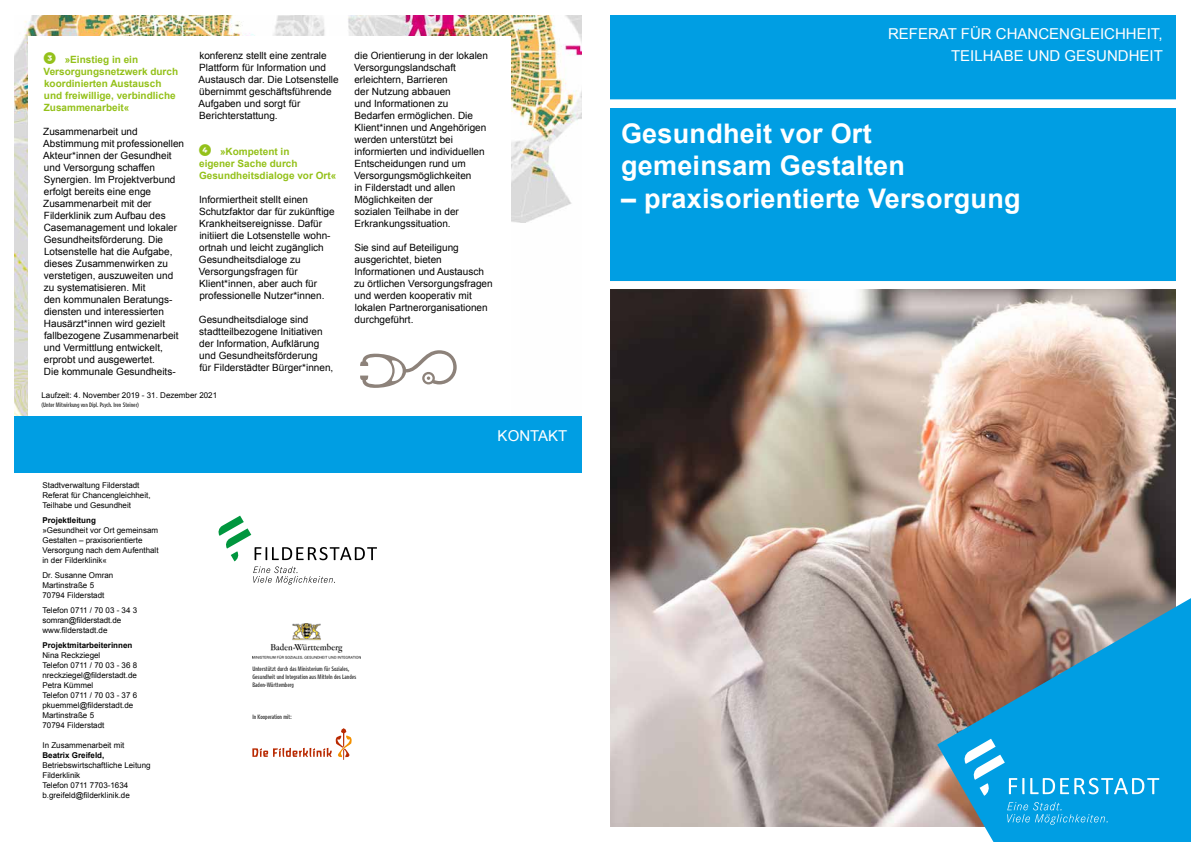
<style>
.page{position:relative;width:1191px;height:842px;background:#fff}
.page>*{position:absolute;margin:0;border:0;box-sizing:border-box;transform-origin:0 0}
.t1{font:700 27px/32.4px "Arial";letter-spacing:.01em;color:#fff}
.t2{font:15px/22px "Arial";color:#fff;text-align:right}
.t3{font:10px/12px "Arial";color:#000}
.t4{font:700 10px/12px "Arial";color:#94c11a}
.t5{font:8px/10px "Arial";color:#000}
.t6{font:700 8px "Arial";color:#000}
.t7{font:6px/8px "Retina MP Condensed";color:#000}
.s1{font-family:"Buena Sans Micro";font-size:14px}
</style>
<div class="page">
<img style="left:610px;top:293px;width:566px;height:534px">
<div style="left:609px;top:14px;width:567px;height:85px;background:#009ee3"></div>
<svg style="left:609px;top:95px;width:567px;height:198px;background:#1ba6e3"></svg>
<img style="left:14px;top:15px;width:567px;height:401px">
<div style="left:28px;top:36px;width:482px;height:461px;background:#fff"></div>
<div style="left:14px;top:416px;width:567px;height:57px;background:#009ee3"></div>
<svg style="left:218px;top:516px;width:159px;height:69px"></svg>
<svg style="left:937px;top:598px;width:254px;height:244px;background:#4090b3"></svg>
<svg style="left:1030px;top:778px;width:129px;height:16px"></svg>
<svg style="left:1007px;top:802px;width:100px;height:23px;background:#1ba8e5"></svg>
<svg style="left:963px;top:739px;width:61px;height:57px"></svg>
<svg style="left:252px;top:728px;width:100px;height:32px"></svg>
<svg style="left:360px;top:350px;width:97px;height:38px"></svg>
<img style="left:252px;top:623px;width:108px;height:35px">
<p class="t4" style="left:44px;top:54px;width:136px"><span class="s1">➌</span> »Einstieg in ein<br>Versorgungsnetzwerk durch koordinierten Austausch und freiwillige, verbindliche<br>Zusammenarbeit«</p>
<p class="t3" style="left:43px;top:126px;width:142px">Zusammenarbeit und<br>Abstimmung mit professionellen<br>Akteur*innen der Gesundheit und Versorgung schaffen<br>Synergien. Im Projektverbund erfolgt bereits eine enge<br>Zusammenarbeit mit der<br>Filderklinik zum Aufbau des<br>Casemanagement und lokaler<br>Gesundheitsförderung. Die<br>Lotsenstelle hat die Aufgabe, dieses Zusammenwirken zu verstetigen, auszuweiten und zu systematisieren. Mit<br>den kommunalen Beratungs&shy;diensten und interessierten<br>Hausärzt*innen wird gezielt fallbezogene Zusammenarbeit und Vermittlung entwickelt, erprobt und ausgewertet.<br>Die kommunale Gesundheits-</p>
<p class="t3" style="left:199px;top:49px;width:142px">konferenz stellt eine zentrale<br>Plattform für Information und<br>Austausch dar. Die Lotsenstelle übernimmt geschäftsführende<br>Aufgaben und sorgt für<br>Berichterstattung.</p>
<p class="t4" style="left:199px;top:145px;width:139px"><span class="s1">➍</span> »Kompetent in<br>eigener Sache durch<br>Gesundheitsdialoge vor Ort«</p>
<p class="t3" style="left:199px;top:193px;width:137px">Informiertheit stellt einen<br>Schutzfaktor dar für zukünftige<br>Krankheitsereignisse. Dafür initiiert die Lotsenstelle wohn&shy;ortnah und leicht zugänglich<br>Gesundheitsdialoge zu<br>Versorgungsfragen für<br>Klient*innen, aber auch für professionelle Nutzer*innen.</p>
<p class="t3" style="left:199px;top:313px;width:136px">Gesundheitsdialoge sind stadtteilbezogene Initiativen der Information, Aufklärung und Gesundheitsförderung<br>für Filderstädter Bürger*innen,</p>
<p class="t5" style="left:41px;top:390px;width:177px">Laufzeit: 4. November 2019 - 31. Dezember 2021</p>
<p class="t7" style="left:41px;top:401px;width:99px">(Unter Mitwirkung von Dipl. Psych. Iren Steiner)</p>
<p class="t3" style="left:354px;top:49px;width:135px">die Orientierung in der lokalen<br>Versorgungslandschaft erleichtern, Barrieren<br>der Nutzung abbauen<br>und Informationen zu<br>Bedarfen ermöglichen. Die<br>Klient*innen und Angehörigen werden unterstützt bei informierten und individuellen<br>Entscheidungen rund um<br>Versorgungsmöglichkeiten<br>in Filderstadt und allen<br>Möglichkeiten der<br>sozialen Teilhabe in der<br>Erkrankungssituation.</p>
<p class="t3" style="left:354px;top:241px;width:140px">Sie sind auf Beteiligung ausgerichtet, bieten<br>Informationen und Austausch zu örtlichen Versorgungsfragen und werden kooperativ mit lokalen Partnerorganisationen durchgeführt.</p>
<h2 class="t2" style="left:497px;top:425px;width:71px">KONTAKT</h2>
<p class="t5" style="left:43px;top:480px;width:110px">Stadtverwaltung Filderstadt<br>Referat für Chancengleichheit,<br>Teilhabe und Gesundheit</p>
<p class="t6" style="left:43px;top:515px;width:55px">Projektleitung</p>
<p class="t5" style="left:43px;top:525px;width:118px">»Gesundheit vor Ort gemeinsam<br>Gestalten – praxisorientierte<br>Versorgung nach dem Aufenthalt in der Filderklinik«</p>
<p class="t5" style="left:43px;top:570px;width:72px">Dr. Susanne Omran<br>Martinstraße 5<br>70794 Filderstadt</p>
<p class="t5" style="left:43px;top:605px;width:96px">Telefon 0711 / 70 03 - 34 3 somran@filderstadt.de www.filderstadt.de</p>
<p class="t6" style="left:43px;top:640px;width:91px">Projektmitarbeiterinnen</p>
<p class="t5" style="left:43px;top:650px;width:96px">Nina Reckziegel<br>Telefon 0711 / 70 03 - 36 8 nreckziegel@filderstadt.de<br>Petra Kümmel<br>Telefon 0711 / 70 03 - 37 6 pkuemmel@filderstadt.de<br>Martinstraße 5<br>70794 Filderstadt</p>
<p class="t5" style="left:43px;top:740px;width:83px">In Zusammenarbeit mit</p>
<p class="t6" style="left:43px;top:750px;width:63px">Beatrix Greifeld,</p>
<p class="t5" style="left:43px;top:760px;width:110px">Betriebswirtschaftliche Leitung<br>Filderklinik<br>Telefon 0711 7703-1634 b.greifeld@filderklinik.de</p>
<p class="t7" style="left:252px;top:664px;width:106px">Unterstützt durch das Ministerium für Soziales,<br>Gesundheit und Integration aus Mitteln des Landes<br>Baden-Württemberg</p>
<p class="t7" style="left:252px;top:712px;width:41px">In Kooperation mit:</p>
<h2 class="t2" style="left:888px;top:23px;width:276px">REFERAT FÜR CHANCENGLEICHHEIT,<br>TEILHABE UND GESUNDHEIT</h2>
<h1 class="t1" style="left:621px;top:118px;width:401px">Gesundheit vor Ort gemeinsam Gestalten<br>‒ praxisorientierte Versorgung</h1>
</div>
